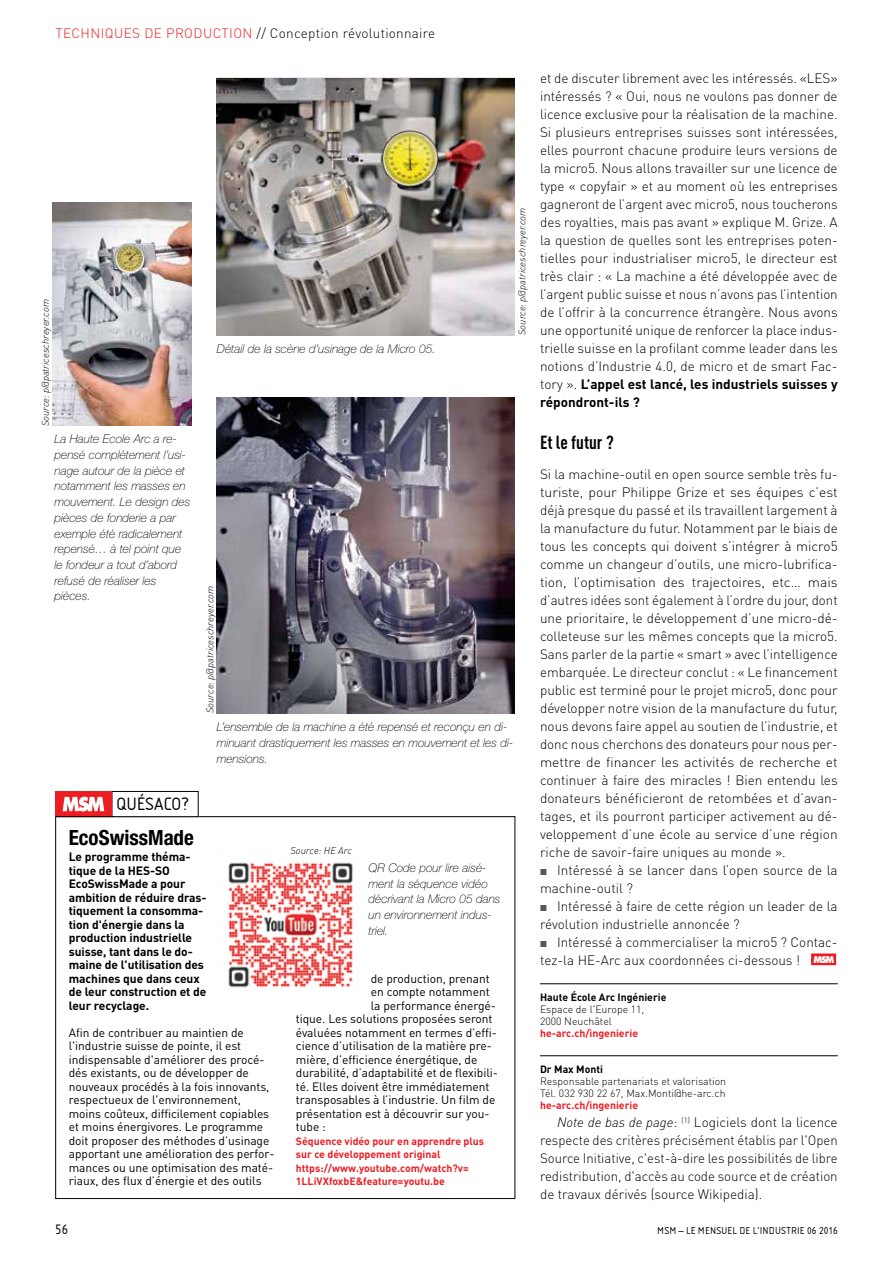
<style>
.page{position:relative;width:893px;height:1263px;background:#fff}
.page>*{position:absolute;margin:0;border:0;box-sizing:border-box;transform-origin:0 0}
.t1{font:700 condensed 21px "Helvetica Neue LT Std";color:#000}
.t2{font:700 condensed 18.75px "DIN Pro";color:#000}
.t3{font:18.75px "Isonorm Pro";color:#000}
.t4{font:14.25px "Isonorm Pro";color:#000}
.t5{font:300 13.5px/18px "DIN Pro";color:#000;text-align:justify}
.t6{font:300 13.5px "DIN Pro";letter-spacing:.02em;color:#000}
.t7{font:12px/13.5px "DIN Pro";letter-spacing:-.005em;color:#000}
.t8{font:italic 100 12px/15.8px "Helvetica Neue LT Std";color:#000}
.t9{font:700 12px/13.5px "DIN Pro";letter-spacing:-.005em;color:#000}
.t10{font:700 10.5px/13.5px "DIN Pro";color:#ed1d24}
.t11{font:300 10.5px/12px "DIN Pro";color:#000}
.t12{font:700 10.5px "DIN Pro";color:#000}
.t13{font:10.5px "Isonorm Pro";letter-spacing:.02em;color:#000}
.t14{font:italic 300 9.75px "DIN Pro";color:#000}
.t15{font:800 9.15px "Futura Std";color:#fff;scale:.9 1}
.s1{color:#ed1d24}
.s2{font-weight:700}
.s3{font-style:italic}
</style>
<div class="page">
<div style="left:811px;top:953px;width:25px;height:12px;background:#ed1d24"></div>
<hr style="left:540px;top:983px;width:298px;height:1px;background:#000">
<hr style="left:540px;top:1055px;width:298px;height:1px;background:#000">
<img style="left:228px;top:862px;width:125px;height:126px">
<div style="left:112px;top:791px;width:87px;height:26px;border:1px solid #000"></div>
<div style="left:55px;top:791px;width:57px;height:25px;background:#ed1d24"></div>
<hr style="left:55px;top:816px;width:57px;height:1px;background:#000">
<svg style="left:63px;top:797px;width:41px;height:14px"></svg>
<img style="left:53px;top:203px;width:138px;height:222px">
<img style="left:217px;top:397px;width:297px;height:316px">
<img style="left:216px;top:78px;width:298px;height:257px">
<p class="t6" style="left:55px;top:24px;width:381px"><span class="s1">TECHNIQUES DE PRODUCTION</span> // Conception révolutionnaire</p>
<p class="t14" style="left:39px;top:426px;width:129px;rotate:-90deg">Source: p@patriceschreyer.com</p>
<p class="t8" style="left:55px;top:431px;width:137px">La Haute Ecole Arc a re&shy;pensé complètement l’usi&shy;nage autour de la pièce et notamment les masses en mouvement. Le design des pièces de fonderie a par exemple été radicalement repensé… à tel point que le fondeur a tout d’abord refusé de réaliser les pièces.</p>
<h2 class="t3" style="left:117px;top:794px;width:74px">QUÉSACO?</h2>
<p class="t8" style="left:217px;top:341px;width:220px">Détail de la scène d’usinage de la Micro 05.</p>
<p class="t14" style="left:516px;top:335px;width:129px;rotate:-90deg">Source: p@patriceschreyer.com</p>
<p class="t14" style="left:204px;top:713px;width:129px;rotate:-90deg">Source: p@patriceschreyer.com</p>
<p class="t8" style="left:217px;top:719px;width:298px">L’ensemble de la machine a été repensé et reconçu en di&shy;minuant drastiquement les masses en mouvement et les di&shy;mensions.</p>
<h1 class="t1" style="left:69px;top:824px;width:127px">EcoSwissMade</h1>
<p class="t9" style="left:69px;top:850px;width:139px">Le programme théma&shy;tique de la HES-SO<br>EcoSwissMade a pour ambition de réduire dras&shy;tiquement la consomma&shy;tion d'énergie dans la production industrielle suisse, tant dans le do&shy;maine de l'utilisation des machines que dans ceux de leur construction et de leur recyclage.</p>
<p class="t7" style="left:69px;top:1025px;width:207px">Afin de contribuer au maintien de l'industrie suisse de pointe, il est indispensable d'améliorer des procé&shy;dés existants, ou de développer de nouveaux procédés à la fois innovants, respectueux de l'environnement, moins coûteux, difficilement copiables et moins énergivores. Le programme doit proposer des méthodes d’usinage apportant une amélioration des perfor&shy;mances ou une optimisation des maté&shy;riaux, des flux d’énergie et des outils</p>
<p class="t14" style="left:290px;top:844px;width:63px">Source: HE Arc</p>
<p class="t8" style="left:369px;top:860px;width:133px">QR Code pour lire aisé&shy;ment la séquence vidéo décrivant la Micro 05 dans un environnement indus&shy;triel.</p>
<p class="t7" style="left:371px;top:971px;width:120px">de production, prenant</p>
<p class="t7" style="left:371px;top:985px;width:120px">en compte notamment</p>
<p class="t7" style="left:371px;top:998px;width:127px">la performance énergé-</p>
<p class="t7" style="left:296px;top:1012px;width:198px">tique. Les solutions proposées seront</p>
<p class="t7" style="left:296px;top:1025px;width:203px">évaluées notamment en termes d’effi-</p>
<p class="t7" style="left:296px;top:1039px;width:197px">cience d’utilisation de la matière pre-</p>
<p class="t7" style="left:296px;top:1052px;width:183px">mière, d’efficience énergétique, de</p>
<p class="t7" style="left:296px;top:1066px;width:204px">durabilité, d’adaptabilité et de flexibili-</p>
<p class="t7" style="left:296px;top:1079px;width:195px">té. Elles doivent être immédiatement</p>
<p class="t7" style="left:296px;top:1093px;width:201px">transposables à l’industrie. Un film de</p>
<p class="t7" style="left:296px;top:1106px;width:195px">présentation est à découvrir sur you-</p>
<p class="t7" style="left:296px;top:1120px;width:31px">tube :</p>
<p class="t10" style="left:296px;top:1134px;width:190px">Séquence vidéo pour en apprendre plus sur ce développement original https://www.youtube.com/watch?v= 1LLiVXfoxbE&amp;feature=youtu.be</p>
<p class="t5" style="left:540px;top:69px;width:299px">et de discuter librement avec les intéressés. «LES» intéressés ? « Oui, nous ne voulons pas donner de licence exclusive pour la réalisation de la machine.<br>Si plusieurs entreprises suisses sont intéressées, elles pourront chacune produire leurs versions de la micro5. Nous allons travailler sur une licence de type « copyfair » et au moment où les entreprises gagneront de l’argent avec micro5, nous toucherons des royalties, mais pas avant » explique M. Grize. A la question de quelles sont les entreprises poten&shy;tielles pour industrialiser micro5, le directeur est très clair : « La machine a été développée avec de l’argent public suisse et nous n’avons pas l’intention de l’offrir à la concurrence étrangère. Nous avons une opportunité unique de renforcer la place indus&shy;trielle suisse en la profilant comme leader dans les notions d’Industrie 4.0, de micro et de smart Fac&shy;tory ». <span class="s2">L’appel est lancé, les industriels suisses y répondront-ils ?</span></p>
<h2 class="t2" style="left:540px;top:428px;width:75px">Et le futur ?</h2>
<p class="t5" style="left:540px;top:465px;width:299px">Si la machine-outil en open source semble très fu&shy;turiste, pour Philippe Grize et ses équipes c’est déjà presque du passé et ils travaillent largement à la manufacture du futur. Notamment par le biais de tous les concepts qui doivent s’intégrer à micro5 comme un changeur d’outils, une micro-lubrifica&shy;tion, l’optimisation des trajectoires, etc… mais d’autres idées sont également à l’ordre du jour, dont une prioritaire, le développement d’une micro-dé&shy;colleteuse sur les mêmes concepts que la micro5.<br>Sans parler de la partie « smart » avec l’intelligence embarquée. Le directeur conclut : « Le financement public est terminé pour le projet micro5, donc pour développer notre vision de la manufacture du futur, nous devons faire appel au soutien de l’industrie, et donc nous cherchons des donateurs pour nous per&shy;mettre de financer les activités de recherche et continuer à faire des miracles ! Bien entendu les donateurs bénéficieront de retombées et d’avan&shy;tages, et ils pourront participer activement au dé&shy;veloppement d’une école au service d’une région riche de savoir-faire uniques au monde ».</p>
<p class="t5" style="left:540px;top:861px;width:299px;text-indent:17px">Intéressé à se lancer dans l’open source de la machine-outil ?</p>
<p class="t5" style="left:540px;top:897px;width:299px;text-indent:17px">Intéressé à faire de cette région un leader de la révolution industrielle annoncée ?</p>
<p class="t5" style="left:540px;top:933px;width:299px;text-indent:17px">Intéressé à commercialiser la micro5 ? Contac&shy;tez-la HE-Arc aux coordonnées ci-dessous !</p>
<p class="t15" style="left:813px;top:953px;width:25px">MSM</p>
<p class="t12" style="left:540px;top:990px;width:128px">Haute École Arc Ingénierie</p>
<p class="t11" style="left:540px;top:1003px;width:106px">Espace de l'Europe 11,<br>2000 Neuchâtel</p>
<p class="t10" style="left:540px;top:1026px;width:100px">he-arc.ch/ingenierie</p>
<p class="t12" style="left:540px;top:1062px;width:65px">Dr Max Monti</p>
<p class="t11" style="left:540px;top:1075px;width:188px">Responsable partenariats et valorisation<br>Tél. 032 930 22 67, Max.Monti@he-arc.ch</p>
<p class="t10" style="left:540px;top:1098px;width:100px">he-arc.ch/ingenierie</p>
<p class="t5" style="left:540px;top:1113px;width:299px;text-indent:17px"><span class="s3">Note de bas de page</span>: <sup>(1)</sup> Logiciels dont la licence respecte des critères précisément établis par l'Open Source Initiative, c'est-à-dire les possibilités de libre redistribution, d'accès au code source et de création de travaux dérivés (source Wikipedia).</p>
<p class="t4" style="left:55px;top:1221px;width:15px">56</p>
<p class="t13" style="left:657px;top:1225px;width:182px">MSM – LE MENSUEL DE L‘INDUSTRIE 06 2016</p>
</div>
